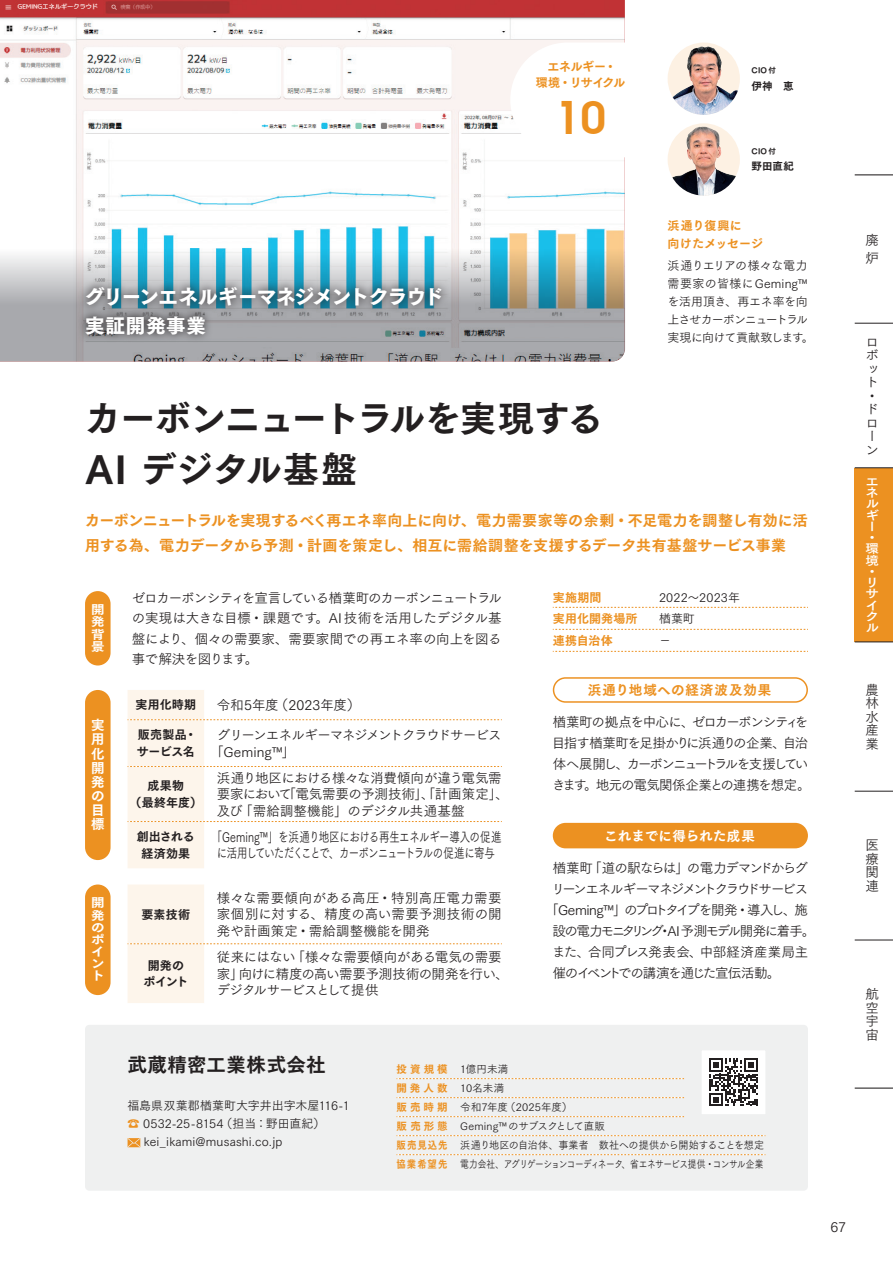
<style>
.page{position:relative;width:893px;height:1263px;background:#fff}
.page>*{position:absolute;margin:0;border:0;box-sizing:border-box;transform-origin:0 0}
.t1{font:600 45px "Avant Garde";color:#ec9121}
.t2{font:36px/51px "Tsuku Go Pro E";letter-spacing:-.02em;color:#231f20}
.t3{font:19.5px/28.5px "Tsuku Go Pro H";letter-spacing:-.02em;color:#fff}
.t4{font:19.5px "Tsuku Go Pro E";letter-spacing:.02em;color:#231f20}
.t5{font:15px/24.8px "Tsuku Go Pro E";letter-spacing:-.01em;color:#ec9121}
.t6{font:13.5px/13.5px "Tsuku Go Pro R";letter-spacing:-.05em;color:#231f20;text-align:justify}
.t7{font:13.5px/21px "Tsuku Go Pro R";letter-spacing:-.1em;color:#231f20}
.t8{font:13.5px/16.5px "Tsuku Go Pro R";letter-spacing:-.025em;color:#231f20}
.t9{font:13.5px/16.5px "Tsuku Go Pro R";letter-spacing:-.05em;color:#231f20;text-align:center;scale:.78 1}
.t10{font:13.5px/16.5px "Tsuku Go Pro R";letter-spacing:-.07em;color:#231f20}
.t11{font:13.5px "Tsuku Go Pro R";letter-spacing:-.08em;color:#231f20}
.t12{font:13.5px "Tsuku Go Pro R";letter-spacing:-.115em;color:#231f20}
.t13{font:13.5px "Tsuku Go Pro R";letter-spacing:-.135em;color:#231f20}
.t14{font:13.5px "Tsuku Go Pro R";letter-spacing:-.085em;color:#231f20}
.t15{font:13.5px "Tsuku Go Pro R";letter-spacing:-.01em;color:#231f20}
.t16{font:13.5px/14.1px "Tsuku Go Pro E";letter-spacing:.015em;color:#fff}
.t17{font:13.5px "Tsuku Go Pro E";letter-spacing:.065em;color:#ec9121}
.t18{font:13.5px "Tsuku Go Pro R";letter-spacing:.005em;color:#231f20}
.t19{font:12.15px/11.1px "Tsuku Go Pro B";color:#fff;scale:1.11 1}
.t20{font:12.15px/12.1px "Tsuku Go Pro E";color:#fff;scale:1.11 1}
.t21{font:12px/18px "Tsuku Go Pro R";letter-spacing:-.035em;color:#231f20}
.t22{font:12px "Tsuku Go Pro R";letter-spacing:-.005em;color:#231f20}
.t23{font:12px/16.5px "Tsuku Go Pro E";color:#231f20;text-align:center}
.t24{font:12px/18px "Tsuku Go Pro E";color:#ec9121}
.t25{font:12px "Tsuku Go Pro R";letter-spacing:.015em;color:#231f20}
.t26{font:12px/16.5px "Tsuku Go Pro E";letter-spacing:-.045em;color:#ec9121;text-align:center}
.t27{font:10.5px/19px "Tsuku Go Pro R";letter-spacing:-.025em;color:#231f20}
.t28{font:10.5px "Tsuku Go Pro E";letter-spacing:.01em;color:#231f20}
.t29{font:7.5px "Tsuku Go Pro E";letter-spacing:.03em;color:#231f20}
.s1{font-family:"Tsuku Go Pro E";color:#ec9121}
.s2{color:#ec9121}
</style>
<div class="page">
<div style="left:85px;top:1025px;width:723px;height:166px;background:#eff0f0;border-radius:4px"></div>
<img style="left:0;top:0;width:625px;height:249px">
<div style="left:85px;top:690px;width:26px;height:170px;background:#ec9121;border-radius:13px"></div>
<div style="left:85px;top:884px;width:26px;height:111px;background:#ec9121;border-radius:13px"></div>
<div style="left:85px;top:591px;width:26px;height:74px;background:#ec9121;border-radius:13px"></div>
<div style="left:668px;top:123px;width:72px;height:73px;background:#fdf1e3;border-radius:50%"></div>
<img style="left:672px;top:127px;width:64px;height:69px">
<div style="left:668px;top:43px;width:72px;height:72px;background:#fdf1e3;border-radius:50%"></div>
<img style="left:672px;top:46px;width:66px;height:69px">
<svg style="left:128px;top:1138px;width:12px;height:9px"></svg>
<svg style="left:396px;top:1154px;width:369px;height:1px"></svg>
<svg style="left:396px;top:1051px;width:370px;height:86px"></svg>
<div style="left:553px;top:823px;width:255px;height:25px;background:#ec9121;border-radius:13px"></div>
<div style="left:553px;top:677px;width:255px;height:26px;border:1px solid #ec9121;border-radius:12px"></div>
<svg style="left:128px;top:885px;width:374px;height:118px"></svg>
<svg style="left:128px;top:690px;width:374px;height:178px"></svg>
<svg style="left:553px;top:607px;width:255px;height:1px"></svg>
<svg style="left:553px;top:629px;width:255px;height:1px"></svg>
<svg style="left:553px;top:651px;width:255px;height:1px"></svg>
<svg style="left:510px;top:43px;width:115px;height:114px"></svg>
<svg style="left:0;top:249px;width:625px;height:112px;background:#a3b6ba"></svg>
<svg style="left:77px;top:278px;width:373px;height:65px;background:#85949b"></svg>
<div style="left:855px;top:468px;width:38px;height:174px;background:#ec9121"></div>
<hr style="left:855px;top:174px;width:38px;height:1px;background:#231f20">
<hr style="left:855px;top:1087px;width:38px;height:2px;background:#231f20">
<hr style="left:855px;top:323px;width:38px;height:1px;background:#231f20">
<hr style="left:855px;top:467px;width:38px;height:1px;background:#231f20">
<hr style="left:855px;top:642px;width:38px;height:1px;background:#231f20">
<hr style="left:855px;top:791px;width:38px;height:1px;background:#231f20">
<hr style="left:855px;top:940px;width:38px;height:1px;background:#231f20">
<h3 class="t3" style="left:85px;top:283px;width:360px">グリーンエネルギーマネジメントクラウド実証開発事業</h3>
<p class="t26" style="left:536px;top:57px;width:91px">エネルギー・<br>環境・リサイクル</p>
<h1 class="t1" style="left:555px;top:88px;width:52px">10</h1>
<h2 class="t2" style="left:85px;top:388px;width:520px">カーボンニュートラルを実現する<br>AI デジタル基盤</h2>
<p class="t29" style="left:752px;top:63px;width:26px">CIO付</p>
<p class="t28" style="left:752px;top:76px;width:44px">伊神　恵</p>
<p class="t29" style="left:752px;top:144px;width:26px">CIO付</p>
<p class="t28" style="left:752px;top:157px;width:44px">野田直紀</p>
<p class="t24" style="left:668px;top:215px;width:97px">浜通り復興に<br>向けたメッセージ</p>
<p class="t21" style="left:668px;top:255px;width:148px">浜通りエリアの様々な電力需要家の皆様にGeming™を活用頂き、再エネ率を向上させカーボンニュートラル実現に向けて貢献致します。</p>
<p class="t5" style="left:85px;top:506px;width:724px">カーボンニュートラルを実現するべく再エネ率向上に向け、電力需要家等の余剰・不足電力を調整し有効に活用する為、電力データから予測・計画を策定し、相互に需給調整を支援するデータ共有基盤サービス事業</p>
<p class="t20" style="left:91px;top:602px;width:14px;text-align:justify">開発背景</p>
<p class="t16" style="left:91px;top:717px;width:15px">実用化開発の目標</p>
<p class="t20" style="left:91px;top:895px;width:14px">開発のポイント</p>
<p class="t6" style="left:132px;top:586px;width:371px;line-height:20.2px">ゼロカーボンシティを宣言している楢葉町のカーボンニュートラルの実現は大きな目標・課題です。AI技術を活用したデジタル基盤により、個々の需要家、需要家間での再エネ率の向上を図る事で解決を図ります。</p>
<p class="t23" style="left:136px;top:695px;width:62px">実用化時期</p>
<p class="t18" style="left:217px;top:694px;width:145px">令和5年度（2023年度）</p>
<p class="t23" style="left:137px;top:725px;width:62px;text-align:left">販売製品・サービス名</p>
<p class="t10" style="left:210px;top:725px;width:293px;text-indent:7px">グリーンエネルギーマネジメントクラウドサービス「Geming™」</p>
<p class="t23" style="left:130px;top:776px;width:74px">成果物<br>（最終年度）</p>
<p class="t8" style="left:217px;top:768px;width:293px">浜通り地区における様々な消費傾向が違う電気需要家において「電気需要の予測技術」、「計画策定」、及び「需給調整機能」のデジタル共通基盤</p>
<p class="t23" style="left:137px;top:827px;width:60px">創出される経済効果</p>
<p class="t9" style="left:212px;top:827px;width:373px">「Geming™」を浜通り地区における再生エネルギー導入の促進に活用していただくことで、カーボンニュートラルの促進に寄与</p>
<p class="t23" style="left:142px;top:905px;width:50px">要素技術</p>
<p class="t6" style="left:217px;top:888px;width:286px;line-height:16.5px">様々な需要傾向がある高圧・特別高圧電力需要家個別に対する、精度の高い需要予測技術の開発や計画策定・需給調整機能を開発</p>
<p class="t23" style="left:143px;top:956px;width:46px">開発のポイント</p>
<p class="t6" style="left:217px;top:947px;width:293px;line-height:16.5px;text-align:left">従来にはない「様々な需要傾向がある電気の需要家」向けに精度の高い需要予測技術の開発を行い、デジタルサービスとして提供</p>
<p class="t24" style="left:553px;top:587px;width:50px">実施期間</p>
<p class="t22" style="left:659px;top:587px;width:82px">2022〜2023年</p>
<p class="t24" style="left:553px;top:608px;width:86px">実用化開発場所</p>
<p class="t22" style="left:659px;top:608px;width:37px">楢葉町</p>
<p class="t24" style="left:553px;top:630px;width:62px">連携自治体</p>
<p class="t22" style="left:659px;top:630px;width:13px">−</p>
<p class="t17" style="left:588px;top:678px;width:185px">浜通り地域への経済波及効果</p>
<p class="t7" style="left:552px;top:710px;width:260px">楢葉町の拠点を中心に、ゼロカーボンシティを目指す楢葉町を足掛かりに浜通りの企業、自治体へ展開し、カーボンニュートラルを支援していきます。地元の電気関係企業との連携を想定。</p>
<p class="t16" style="left:604px;top:827px;width:152px">これまでに得られた成果</p>
<p class="t14" style="left:553px;top:857px;width:257px">楢葉町「道の駅ならは」の電力デマンドからグ</p>
<p class="t13" style="left:552px;top:878px;width:258px">リーンエネルギーマネジメントクラウドサービス</p>
<p class="t11" style="left:545px;top:899px;width:264px">「Geming™」のプロトタイプを開発・導入し、施</p>
<p class="t12" style="left:553px;top:920px;width:264px">設の電力モニタリング・AI 予測モデル開発に着手。</p>
<p class="t15" style="left:552px;top:941px;width:258px">また、合同プレス発表会、中部経済産業局主</p>
<p class="t7" style="left:553px;top:961px;width:229px">催のイベントでの講演を通じた宣伝活動。</p>
<h3 class="t4" style="left:128px;top:1047px;width:199px">武蔵精密工業株式会社</h3>
<p class="t27" style="left:396px;top:1058px;width:369px"><span class="s1">投資規模</span> 1億円未満<br><span class="s1">開発人数</span> 10名未満<br><span class="s1">販売時期</span> 令和7年度（2025年度）<br><span class="s1">販売形態</span> Geming™のサブスクとして直販<br><span class="s1">販売見込先</span> 浜通り地区の自治体、事業者　数社への提供から開始することを想定<span class="s1">協業希望先</span> 電力会社、アグリゲーションコーディネータ、省エネサービス提供・コンサル企業</p>
<p class="t22" style="left:128px;top:1095px;width:224px">福島県双葉郡楢葉町大字井出字木屋116-1</p>
<p class="t22" style="left:128px;top:1113px;width:199px"><span class="s2">☎</span> 0532-25-8154（担当：野田直紀）</p>
<p class="t25" style="left:144px;top:1131px;width:140px">kei_ikami@musashi.co.jp</p>
<p class="t6" style="left:865px;top:230px;width:14px;line-height:17.5px">廃炉</p>
<p class="t6" style="left:865px;top:333px;width:14px;text-align:left">ロボット・ドローン</p>
<p class="t19" style="left:865px;top:475px;width:14px">エネルギー・環境・リサイクル</p>
<p class="t6" style="left:865px;top:681px;width:15px">農林水産業</p>
<p class="t6" style="left:865px;top:837px;width:15px">医療関連</p>
<p class="t6" style="left:865px;top:986px;width:14px">航空宇宙</p>
<p class="t6" style="left:830px;top:1219px;width:17px">67</p>
</div>
